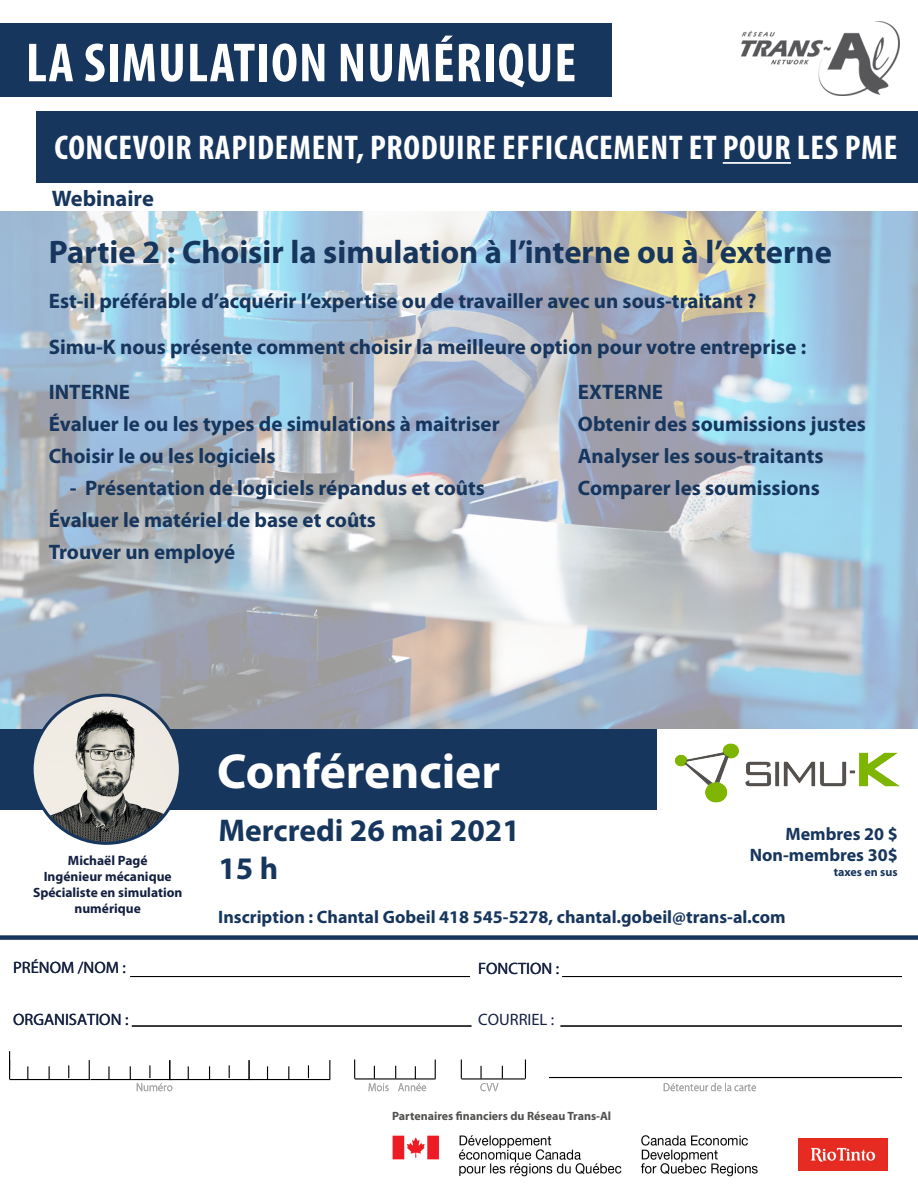
<style>
.page{position:relative;width:918px;height:1188px;background:#fff}
.page>*{position:absolute;margin:0;border:0;box-sizing:border-box;transform-origin:0 0}
.t1{font:700 condensed 55.5px "Myriad Pro";letter-spacing:.02em;color:#fff}
.t2{font:700 49.5px "Myriad Pro";color:#fff}
.t3{font:700 condensed 34.5px "Myriad Pro";letter-spacing:.02em;color:#fff}
.t4{font:700 32.7px "Myriad Pro";color:#17365d}
.t5{font:700 31.5px "Myriad Pro";color:#17365d}
.t6{font:700 22.5px "Myriad Pro";color:#17365d}
.t7{font:700 21px "Myriad Pro";color:#17365d}
.t8{font:700 18px "Myriad Pro";color:#17365d}
.t9{font:16.5px "Myriad Pro";color:#162140}
.t10{font:700 13.5px/16.2px "Myriad Pro";color:#142040;text-align:center}
.t11{font:700 12px "Myriad Pro";color:#50504f}
.t12{font:700 12px "Myriad Pro";color:#17365d}
</style>
<div class="page">
<div style="left:37px;top:111px;width:881px;height:71px;background:#17365d"></div>
<hr style="left:723px;top:162px;width:68px;height:2px;background:#fff">
<div style="left:0;top:24px;width:611px;height:73px;background:#17365d"></div>
<div style="left:0;top:935px;width:918px;height:5px;background:#17365d"></div>
<img style="left:392px;top:1135px;width:366px;height:42px">
<img style="left:799px;top:1138px;width:89px;height:32px">
<img style="left:674px;top:743px;width:226px;height:60px">
<img style="left:742px;top:21px;width:157px;height:74px">
<div style="left:0;top:729px;width:657px;height:81px;background:#17365d"></div>
<svg style="left:0;top:211px;width:918px;height:518px;background:#b1bfcc"></svg>
<img style="left:32px;top:695px;width:148px;height:148px;border-radius:74px">
<div style="left:31px;top:694px;width:151px;height:151px;border:3px solid #17365d;border-radius:50%"></div>
<img style="left:137px;top:1080px;width:42px;height:12px">
<img style="left:368px;top:1083px;width:59px;height:9px">
<img style="left:481px;top:1083px;width:18px;height:9px">
<img style="left:664px;top:1082px;width:92px;height:10px">
<hr style="left:560px;top:1025px;width:342px;height:2px;background:#000">
<hr style="left:562px;top:976px;width:340px;height:1px;background:#000">
<hr style="left:130px;top:976px;width:340px;height:1px;background:#000">
<hr style="left:132px;top:1025px;width:339px;height:2px;background:#000">
<hr style="left:10px;top:1079px;width:80px;height:1px;background:#000">
<hr style="left:91px;top:1079px;width:81px;height:1px;background:#000">
<hr style="left:169px;top:1079px;width:81px;height:1px;background:#000">
<hr style="left:249px;top:1079px;width:81px;height:1px;background:#000">
<svg style="left:27px;top:1066px;width:1px;height:13px"></svg>
<svg style="left:49px;top:1066px;width:1px;height:13px"></svg>
<svg style="left:9px;top:1051px;width:1px;height:28px"></svg>
<svg style="left:68px;top:1065px;width:1px;height:13px"></svg>
<svg style="left:108px;top:1066px;width:2px;height:13px"></svg>
<svg style="left:130px;top:1066px;width:1px;height:13px"></svg>
<svg style="left:89px;top:1060px;width:1px;height:19px"></svg>
<svg style="left:169px;top:1060px;width:2px;height:19px"></svg>
<svg style="left:149px;top:1065px;width:1px;height:13px"></svg>
<svg style="left:188px;top:1066px;width:1px;height:13px"></svg>
<svg style="left:209px;top:1066px;width:1px;height:13px"></svg>
<svg style="left:248px;top:1060px;width:2px;height:19px"></svg>
<svg style="left:229px;top:1065px;width:1px;height:13px"></svg>
<svg style="left:267px;top:1066px;width:1px;height:13px"></svg>
<svg style="left:288px;top:1066px;width:1px;height:13px"></svg>
<svg style="left:329px;top:1060px;width:1px;height:19px"></svg>
<svg style="left:308px;top:1065px;width:1px;height:13px"></svg>
<svg style="left:374px;top:1066px;width:1px;height:12px"></svg>
<svg style="left:395px;top:1066px;width:1px;height:12px"></svg>
<svg style="left:354px;top:1060px;width:1px;height:19px"></svg>
<svg style="left:435px;top:1060px;width:1px;height:18px"></svg>
<svg style="left:415px;top:1066px;width:1px;height:12px"></svg>
<hr style="left:355px;top:1078px;width:81px;height:2px;background:#000">
<svg style="left:480px;top:1066px;width:2px;height:12px"></svg>
<svg style="left:502px;top:1066px;width:1px;height:12px"></svg>
<svg style="left:461px;top:1060px;width:1px;height:18px"></svg>
<svg style="left:525px;top:1060px;width:1px;height:19px"></svg>
<hr style="left:461px;top:1078px;width:64px;height:2px;background:#000">
<hr style="left:549px;top:1077px;width:353px;height:1px;background:#000">
<p class="t1" style="left:26px;top:28px;width:552px">LA SIMULATION NUMÉRIQUE</p>
<p class="t3" style="left:54px;top:126px;width:844px">CONCEVOIR RAPIDEMENT, PRODUIRE EFFICACEMENT ET POUR LES PME</p>
<p class="t6" style="left:52px;top:183px;width:104px">Webinaire</p>
<p class="t4" style="left:49px;top:231px;width:785px">Partie 2 : Choisir la simulation à l’interne ou à l’externe</p>
<p class="t7" style="left:49px;top:288px;width:709px">Est-il préférable d’acquérir l’expertise ou de travailler avec un sous-traitant ?</p>
<p class="t7" style="left:49px;top:333px;width:759px">Simu-K nous présente comment choisir la meilleure option pour votre entreprise :</p>
<p class="t7" style="left:49px;top:378px;width:83px">INTERNE</p>
<p class="t7" style="left:49px;top:410px;width:452px">Évaluer le ou les types de simulations à maitriser</p>
<p class="t7" style="left:49px;top:442px;width:228px">Choisir le ou les logiciels</p>
<p class="t7" style="left:70px;top:474px;width:416px">- Présentation de logiciels répandus et coûts</p>
<p class="t7" style="left:49px;top:506px;width:329px">Évaluer le matériel de base et coûts</p>
<p class="t7" style="left:49px;top:538px;width:188px">Trouver un employé</p>
<p class="t7" style="left:578px;top:378px;width:87px">EXTERNE</p>
<p class="t7" style="left:578px;top:410px;width:289px">Obtenir des soumissions justes</p>
<p class="t7" style="left:578px;top:442px;width:247px">Analyser les sous-traitants</p>
<p class="t7" style="left:578px;top:474px;width:244px">Comparer les soumissions</p>
<p class="t10" style="left:68px;top:851px;width:81px">Michaël Pagé</p>
<p class="t10" style="left:44px;top:868px;width:129px">Ingénieur mécanique</p>
<p class="t10" style="left:33px;top:884px;width:151px">Spécialiste en simulation numérique</p>
<p class="t9" style="left:13px;top:958px;width:114px">PRÉNOM /NOM :</p>
<p class="t9" style="left:13px;top:1009px;width:117px">ORGANISATION :</p>
<p class="t2" style="left:217px;top:739px;width:284px">Conférencier</p>
<p class="t5" style="left:218px;top:810px;width:303px">Mercredi 26 mai 2021</p>
<p class="t5" style="left:218px;top:847px;width:61px">15 h</p>
<p class="t8" style="left:785px;top:822px;width:114px">Membres 20 $</p>
<p class="t8" style="left:750px;top:843px;width:149px">Non-membres 30$</p>
<p class="t12" style="left:834px;top:864px;width:65px">taxes en sus</p>
<p class="t8" style="left:218px;top:905px;width:569px">Inscription : Chantal Gobeil 418 545-5278, chantal.gobeil@trans-al.com</p>
<p class="t9" style="left:478px;top:958px;width:83px">FONCTION :</p>
<p class="t9" style="left:478px;top:1009px;width:78px">COURRIEL :</p>
<p class="t9" style="left:478px;top:958px;width:83px">FONCTION :</p>
<p class="t11" style="left:392px;top:1108px;width:221px">Partenaires financiers du Réseau Trans-Al</p>
</div>
